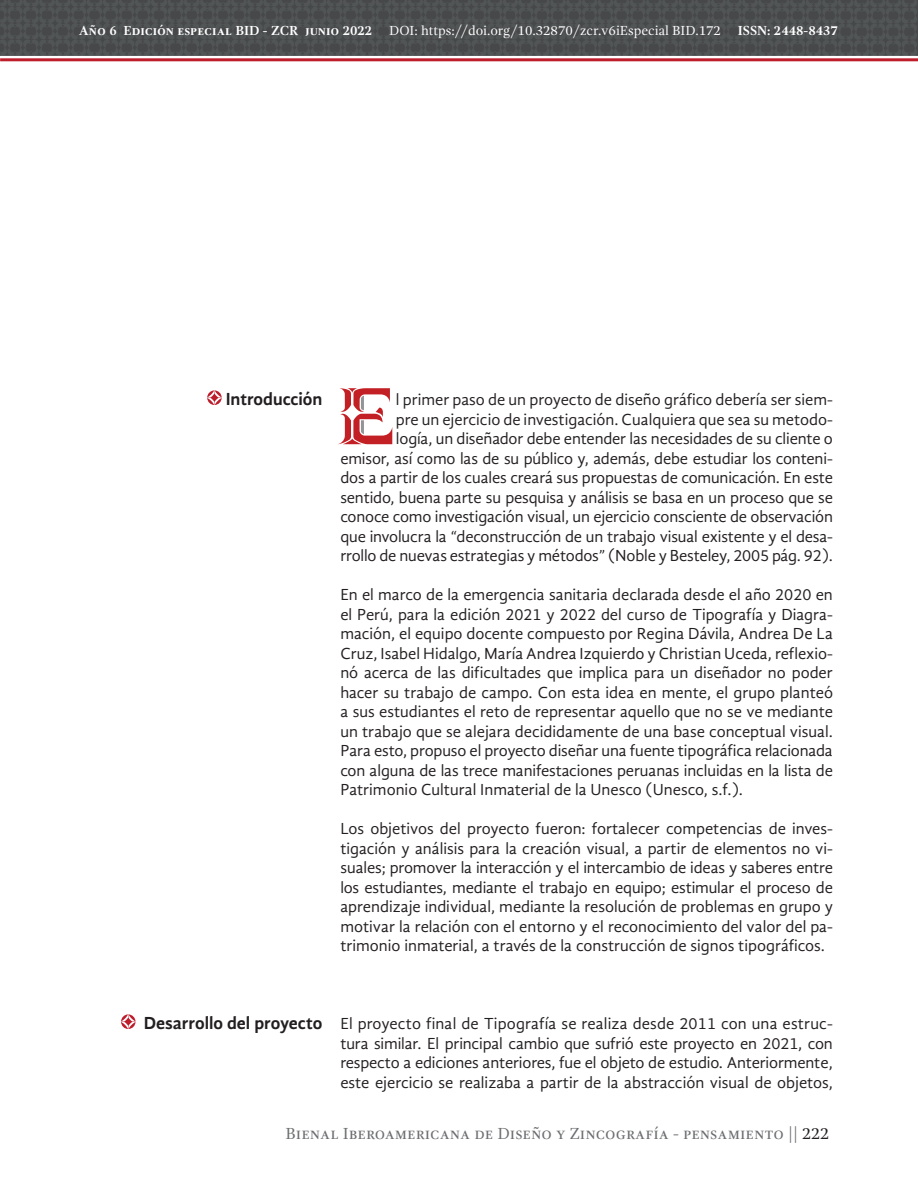
<style>
.page{position:relative;width:918px;height:1188px;background:#fff}
.page>*{position:absolute;margin:0;border:0;box-sizing:border-box;transform-origin:0 0}
.ENCABEZADO_2{font:700 18px "Gandhi Sans";letter-spacing:-.005em;color:#231f20}
.CUERPO{font:16.5px/19.5px "Gandhi Sans";letter-spacing:-.01em;color:#231f20;text-align:justify}
.t1{font:16.5px "Gandhi Serif";color:#6c6d70}
.t2{font:13.5px "Gandhi Serif";color:#fff}
.s1{font-weight:700}
.s2{color:#231f20}
</style>
<div class="page">
<div style="left:0;top:0;width:918px;height:56px;background:#4c4f50"></div>
<hr style="left:0;top:58px;width:918px;height:3px;background:#be1d2c">
<svg style="left:207px;top:390px;width:15px;height:15px"></svg>
<svg style="left:338px;top:388px;width:54px;height:56px"></svg>
<svg style="left:121px;top:1014px;width:15px;height:15px"></svg>
<p class="t2" style="left:79px;top:23px;width:761px"><span class="s1">Año 6 Edición especial BID - ZCR junio 2022</span> DOI: https://doi.org/10.32870/zcr.v6iEspecial BID.172 <span class="s1">ISSN: 2448-8437</span></p>
<p class="ENCABEZADO_2" style="left:226px;top:389px;width:98px">Introducción</p>
<p class="CUERPO" style="left:340px;top:390px;width:494px;text-align:right">l primer paso de un proyecto de diseño gráfico debería ser siem-<br>pre un ejercicio de investigación. Cualquiera que sea su metodo-<br>logía, un diseñador debe entender las necesidades de su cliente o<br>emisor, así como las de su público y, además, debe estudiar los conteni&shy;dos a partir de los cuales creará sus propuestas de comunicación. En este sentido, buena parte su pesquisa y análisis se basa en un proceso que se conoce como investigación visual, un ejercicio consciente de observación que involucra la “deconstrucción de un trabajo visual existente y el desa&shy;rrollo de nuevas estrategias y métodos” (Noble y Besteley, 2005 pág. 92).</p>
<p class="CUERPO" style="left:340px;top:585px;width:494px">En el marco de la emergencia sanitaria declarada desde el año 2020 en el Perú, para la edición 2021 y 2022 del curso de Tipografía y Diagra&shy;mación, el equipo docente compuesto por Regina Dávila, Andrea De La Cruz, Isabel Hidalgo, María Andrea Izquierdo y Christian Uceda, reflexio&shy;nó acerca de las dificultades que implica para un diseñador no poder hacer su trabajo de campo. Con esta idea en mente, el grupo planteó a sus estudiantes el reto de representar aquello que no se ve mediante un trabajo que se alejara decididamente de una base conceptual visual.<br>Para esto, propuso el proyecto diseñar una fuente tipográfica relacionada con alguna de las trece manifestaciones peruanas incluidas en la lista de Patrimonio Cultural Inmaterial de la Unesco (Unesco, s.f.).</p>
<p class="CUERPO" style="left:340px;top:819px;width:494px">Los objetivos del proyecto fueron: fortalecer competencias de inves&shy;tigación y análisis para la creación visual, a partir de elementos no vi&shy;suales; promover la interacción y el intercambio de ideas y saberes entre los estudiantes, mediante el trabajo en equipo; estimular el proceso de aprendizaje individual, mediante la resolución de problemas en grupo y motivar la relación con el entorno y el reconocimiento del valor del pa&shy;trimonio inmaterial, a través de la construcción de signos tipográficos.</p>
<p class="ENCABEZADO_2" style="left:144px;top:1013px;width:180px">Desarrollo del proyecto</p>
<p class="CUERPO" style="left:340px;top:1014px;width:494px">El proyecto final de Tipografía se realiza desde 2011 con una estruc&shy;tura similar. El principal cambio que sufrió este proyecto en 2021, con respecto a ediciones anteriores, fue el objeto de estudio. Anteriormente, este ejercicio se realizaba a partir de la abstracción visual de objetos,</p>
<p class="t1" style="left:286px;top:1124px;width:545px">Bienal Iberoamericana de Diseño y Zincografía - pensamiento || <span class="s2">222</span></p>
</div>
